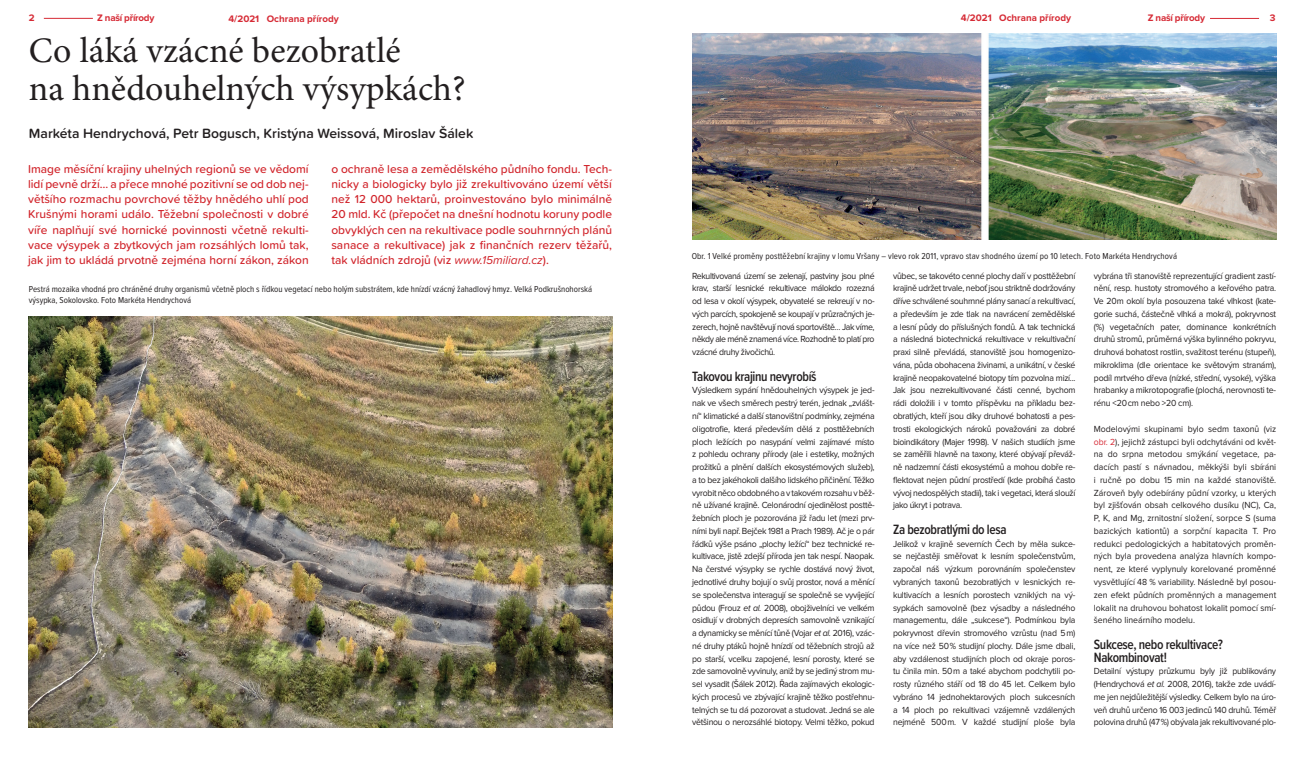
<style>
.page{position:relative;width:1304px;height:766px;background:#fff}
.page>*{position:absolute;margin:0;border:0;box-sizing:border-box;transform-origin:0 0}
.nadpis_patkovy{font:35.9px/37.9px "Minion Pro";color:#231f20}
.mezititulek{font:600 13.9px/12.8px "Proxima Nova Cond";letter-spacing:-.025em;color:#231f20;scale:.95 1}
.autor_clanku{font:600 13.9px "Proxima Soft";color:#231f20}
.perex{font:500 12px/15.1px "Proxima Soft";color:#d1232a;text-align:justify}
.t1{font:700 9.8px "Proxima Nova";color:#d62a35}
.t2{font:700 9.8px "Proxima Nova";letter-spacing:-.025em;color:#d62a35}
.chlebovka{font:9.2px/12.8px "Proxima Nova";letter-spacing:-.025em;color:#231f20;text-align:justify;scale:.95 1}
.titulky_foto{font:9px/10.8px "Proxima Nova Cond";color:#231f20}
.titulky_foto_cislova{font:9px "Proxima Nova Cond";letter-spacing:.01em;color:#231f20}
.s1{font-weight:400;font-style:italic}
.s2{font-style:italic}
.s3{color:#d62a35}
</style>
<div class="page">
<img style="left:693px;top:34px;width:583px;height:206px">
<img style="left:28px;top:317px;width:584px;height:410px">
<hr style="left:1210px;top:18px;width:49px;height:1px;background:#d62a35">
<hr style="left:44px;top:18px;width:49px;height:1px;background:#d62a35">
<p class="t1" style="left:29px;top:11px;width:7px">2</p>
<p class="t2" style="left:97px;top:11px;width:59px">Z naší přírody</p>
<p class="t1" style="left:228px;top:11px;width:112px">4/2021 Ochrana přírody</p>
<p class="t1" style="left:961px;top:11px;width:112px">4/2021 Ochrana přírody</p>
<p class="t2" style="left:1148px;top:11px;width:59px">Z naší přírody</p>
<p class="t1" style="left:1270px;top:11px;width:7px">3</p>
<p class="nadpis_patkovy" style="left:29px;top:32px;width:438px">Co láká vzácné bezobratlé<br>na hnědouhelných výsypkách?</p>
<p class="autor_clanku" style="left:29px;top:123px;width:446px">Markéta Hendrychová, Petr Bogusch, Kristýna Weissová, Miroslav Šálek</p>
<p class="perex" style="left:28px;top:161px;width:282px">Image měsíční krajiny uhelných regionů se ve vědomí lidí pevně drží… a přece mnohé pozitivní se od dob nej&shy;většího rozmachu povrchové těžby hnědého uhlí pod Krušnými horami událo. Těžební společnosti v dobré víře naplňují své hornické povinnosti včetně rekulti&shy;vace výsypek a zbytkových jam rozsáhlých lomů tak, jak jim to ukládá prvotně zejména horní zákon, zákon</p>
<p class="perex" style="left:331px;top:161px;width:282px">o ochraně lesa a zemědělského půdního fondu. Tech&shy;nicky a biologicky bylo již zrekultivováno území větší než 12 000 hektarů, proinvestováno bylo minimálně 20 mld. Kč (přepočet na dnešní hodnotu koruny podle obvyklých cen na rekultivace podle souhrnných plánů sanace a rekultivace) jak z finančních rezerv těžařů, tak vládních zdrojů (viz <span class="s1">www.15miliard.cz</span>).</p>
<p class="titulky_foto" style="left:29px;top:283px;width:565px">Pestrá mozaika vhodná pro chráněné druhy organismů včetně ploch s řídkou vegetací nebo holým substrátem, kde hnízdí vzácný žahadlový hmyz. Velká Podkrušnohorská výsypka, Sokolovsko. Foto Markéta Hendrychová</p>
<p class="titulky_foto_cislova" style="left:692px;top:250px;width:487px">Obr. 1 Velké proměny posttěžební krajiny v lomu Vršany – vlevo rok 2011, vpravo stav shodného území po 10 letech. Foto Markéta Hendrychová</p>
<p class="chlebovka" style="left:692px;top:268px;width:193px">Rekultivovaná území se zelenají, pastviny jsou plné krav, starší lesnické rekultivace málokdo rozezná od lesa v okolí výsypek, obyvatelé se rekreují v no&shy;vých parcích, spokojeně se koupají v průzračných je&shy;zerech, hojně navštěvují nová sportoviště… Jak víme, někdy ale méně znamená více. Rozhodně to platí pro vzácné druhy živočichů.</p>
<p class="mezititulek" style="left:692px;top:369px;width:132px">Takovou krajinu nevyrobíš</p>
<p class="chlebovka" style="left:692px;top:383px;width:193px">Výsledkem sypání hnědouhelných výsypek je jed&shy;nak ve všech směrech pestrý terén, jednak „zvlášt&shy;ní“ klimatické a další stanovištní podmínky, zejména oligotrofie, která především dělá z posttěžebních ploch ležících po nasypání velmi zajímavé místo z pohledu ochrany přírody (ale i estetiky, možných prožitků a plnění dalších ekosystémových služeb), a to bez jakéhokoli dalšího lidského přičinění. Těžko vyrobit něco obdobného a v takovém rozsahu v běž&shy;ně užívané krajině. Celonárodní ojedinělost posttě&shy;žebních ploch je pozorována již řadu let (mezi prv&shy;ními byli např. Bejček 1981 a Prach 1989). Ač je o pár řádků výše psáno „plochy ležící“ bez technické re&shy;kultivace, jistě zdejší příroda jen tak nespí. Naopak.<br>Na čerstvé výsypky se rychle dostává nový život, jednotlivé druhy bojují o svůj prostor, nová a měnící se společenstva interagují se společně se vyvíjející půdou (Frouz <span class="s2">et al.</span> 2008), obojživelníci ve velkém osidlují v drobných depresích samovolně vznikající a dynamicky se měnící tůně (Vojar <span class="s2">et al.</span> 2016), vzác&shy;né druhy ptáků hojně hnízdí od těžebních strojů až po starší, vcelku zapojené, lesní porosty, které se zde samovolně vyvinuly, aniž by se jediný strom mu&shy;sel vysadit (Šálek 2012). Řada zajímavých ekologic&shy;kých procesů ve zbývající krajině těžko postřehnu&shy;telných se tu dá pozorovat a studovat. Jedná se ale většinou o nerozsáhlé biotopy. Velmi těžko, pokud</p>
<p class="chlebovka" style="left:893px;top:268px;width:193px">vůbec, se takovéto cenné plochy daří v posttěžební krajině udržet trvale, neboť jsou striktně dodržovány dříve schválené souhrnné plány sanací a rekultivací, a především je zde tlak na navrácení zemědělské a lesní půdy do příslušných fondů. A tak technická a následná biotechnická rekultivace v rekultivační praxi silně převládá, stanoviště jsou homogenizo&shy;vána, půda obohacena živinami, a unikátní, v české krajině neopakovatelné biotopy tím pozvolna mizí...<br>Jak jsou nezrekultivované části cenné, bychom rádi doložili i v tomto příspěvku na příkladu bez&shy;obratlých, kteří jsou díky druhové bohatosti a pes&shy;trosti ekologických nároků považováni za dobré bioindikátory (Majer 1998). V našich studiích jsme se zaměřili hlavně na taxony, které obývají převáž&shy;ně nadzemní části ekosystémů a mohou dobře re&shy;flektovat nejen půdní prostředí (kde probíhá často vývoj nedospělých stadií), tak i vegetaci, která slouží jako úkryt i potrava.</p>
<p class="mezititulek" style="left:893px;top:522px;width:121px">Za bezobratlými do lesa</p>
<p class="chlebovka" style="left:893px;top:536px;width:193px">Jelikož v krajině severních Čech by měla sukce&shy;se nejčastěji směřovat k lesním společenstvům, započal náš výzkum porovnáním společenstev vybraných taxonů bezobratlých v lesnických re&shy;kultivacích a lesních porostech vzniklých na vý&shy;sypkách samovolně (bez výsadby a následného managementu, dále „sukcese“). Podmínkou byla pokryvnost dřevin stromového vzrůstu (nad 5 m) na více než 50 % studijní plochy. Dále jsme dbali, aby vzdálenost studijních ploch od okraje poros&shy;tu činila min. 50 m a také abychom podchytili po&shy;rosty různého stáří od 18 do 45 let. Celkem bylo vybráno 14 jednohektarových ploch sukcesních a 14 ploch po rekultivaci vzájemně vzdálených nejméně 500 m. V každé studijní ploše byla</p>
<p class="chlebovka" style="left:1094px;top:268px;width:193px">vybrána tři stanoviště reprezentující gradient zastí&shy;nění, resp. hustoty stromového a keřového patra.<br>Ve 20m okolí byla posouzena také vlhkost (kate&shy;gorie suchá, částečně vlhká a mokrá), pokryvnost (%) vegetačních pater, dominance konkrétních druhů stromů, průměrná výška bylinného pokryvu, druhová bohatost rostlin, svažitost terénu (stupeň), mikroklima (dle orientace ke světovým stranám), podíl mrtvého dřeva (nízké, střední, vysoké), výška hrabanky a mikrotopografie (plochá, nerovnosti te&shy;rénu &lt;20 cm nebo &gt;20 cm).</p>
<p class="chlebovka" style="left:1094px;top:422px;width:193px">Modelovými skupinami bylo sedm taxonů (viz <span class="s3">obr. 2</span>), jejichž zástupci byli odchytáváni od květ&shy;na do srpna metodou smýkání vegetace, pa&shy;dacích pastí s návnadou, měkkýši byli sbíráni i ručně po dobu 15 min na každé stanoviště.<br>Zároveň byly odebírány půdní vzorky, u kterých byl zjišťován obsah celkového dusíku (NC), Ca, P, K, and Mg, zrnitostní složení, sorpce S (suma bazických kationtů) a sorpční kapacita T. Pro redukci pedologických a habitatových proměn&shy;ných byla provedena analýza hlavních kompo&shy;nent, ze které vyplynuly korelované proměnné vysvětlující 48 % variability. Následně byl posou&shy;zen efekt půdních proměnných a management lokalit na druhovou bohatost lokalit pomocí smí&shy;šeného lineárního modelu.</p>
<p class="mezititulek" style="left:1094px;top:637px;width:137px">Sukcese, nebo rekultivace?<br>Nakombinovat!</p>
<p class="chlebovka" style="left:1094px;top:664px;width:193px">Detailní výstupy průzkumu byly již publikovány (Hendrychová <span class="s2">et al.</span> 2008, 2016), takže zde uvádí&shy;me jen nejdůležitější výsledky. Celkem bylo na úro&shy;veň druhů určeno 16 003 jedinců 140 druhů. Téměř polovina druhů (47 %) obývala jak rekultivované plo-</p>
</div>
